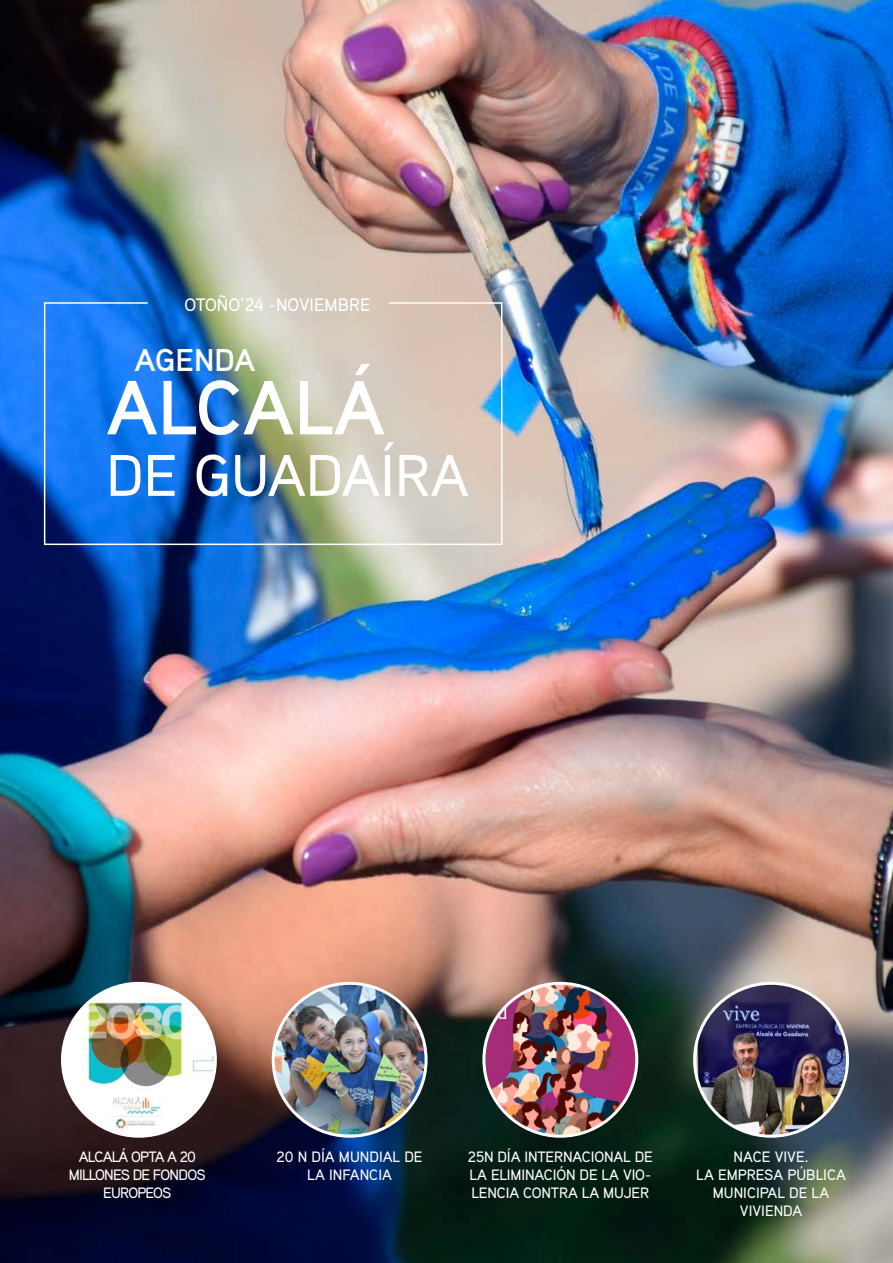
<style>
.page{position:relative;width:893px;height:1263px;background:#fff}
.page>*{position:absolute;margin:0;border:0;box-sizing:border-box;transform-origin:0 0}
.t1{font:700 76.5px "Aaux Pro";color:#fff}
.t2{font:500 58.5px "Aaux Pro";color:#fff}
.t3{font:700 31.5px "Aaux Pro";color:#fff}
.t4{font:500 18px "Aaux Pro";color:#fff}
.t5{font:500 15px/18px "Aaux Pro";letter-spacing:-.01em;color:#fff;text-align:center}
.t6{font:500 15px/18px "Aaux Pro";letter-spacing:-.05em;color:#fff;text-align:center}
</style>
<div class="page">
<img style="left:0;top:0;width:893px;height:1263px">
<svg style="left:43px;top:301px;width:460px;height:245px;background:#779bbf"></svg>
<img style="left:63px;top:983px;width:152px;height:153px;border-radius:76px">
<div style="left:61px;top:982px;width:156px;height:156px;border:3px solid #fff;border-radius:50%"></div>
<img style="left:273px;top:983px;width:153px;height:153px">
<div style="left:272px;top:982px;width:156px;height:156px;border:3px solid #fff;border-radius:50%"></div>
<img style="left:484px;top:983px;width:153px;height:153px;border-radius:76px">
<div style="left:482px;top:982px;width:156px;height:156px;border:3px solid #fff;border-radius:50%"></div>
<img style="left:695px;top:983px;width:152px;height:153px;border-radius:76px">
<div style="left:693px;top:982px;width:156px;height:156px;border:3px solid #fff;border-radius:50%"></div>
<p class="t4" style="left:184px;top:293px;width:188px">OTOÑO’24 -NOVIEMBRE</p>
<h3 class="t3" style="left:135px;top:340px;width:122px">AGENDA</h3>
<h1 class="t1" style="left:106px;top:359px;width:280px">ALCALÁ</h1>
<h2 class="t2" style="left:106px;top:439px;width:364px">DE GUADAÍRA</h2>
<p class="t6" style="left:69px;top:1147px;width:138px">ALCALÁ OPTA A 20<br>MILLONES DE FONDOS<br>EUROPEOS</p>
<p class="t5" style="left:696px;top:1147px;width:151px">NACE VIVE.<br>LA EMPRESA PÚBLICA<br>MUNICIPAL DE LA<br>VIVIENDA</p>
<p class="t5" style="left:277px;top:1147px;width:147px">20 N DÍA MUNDIAL DE<br>LA INFANCIA</p>
<p class="t5" style="left:468px;top:1147px;width:186px;text-align:justify">25N DÍA INTERNACIONAL DE LA ELIMINACIÓN DE LA VIO-LENCIA CONTRA LA MUJER</p>
</div>
